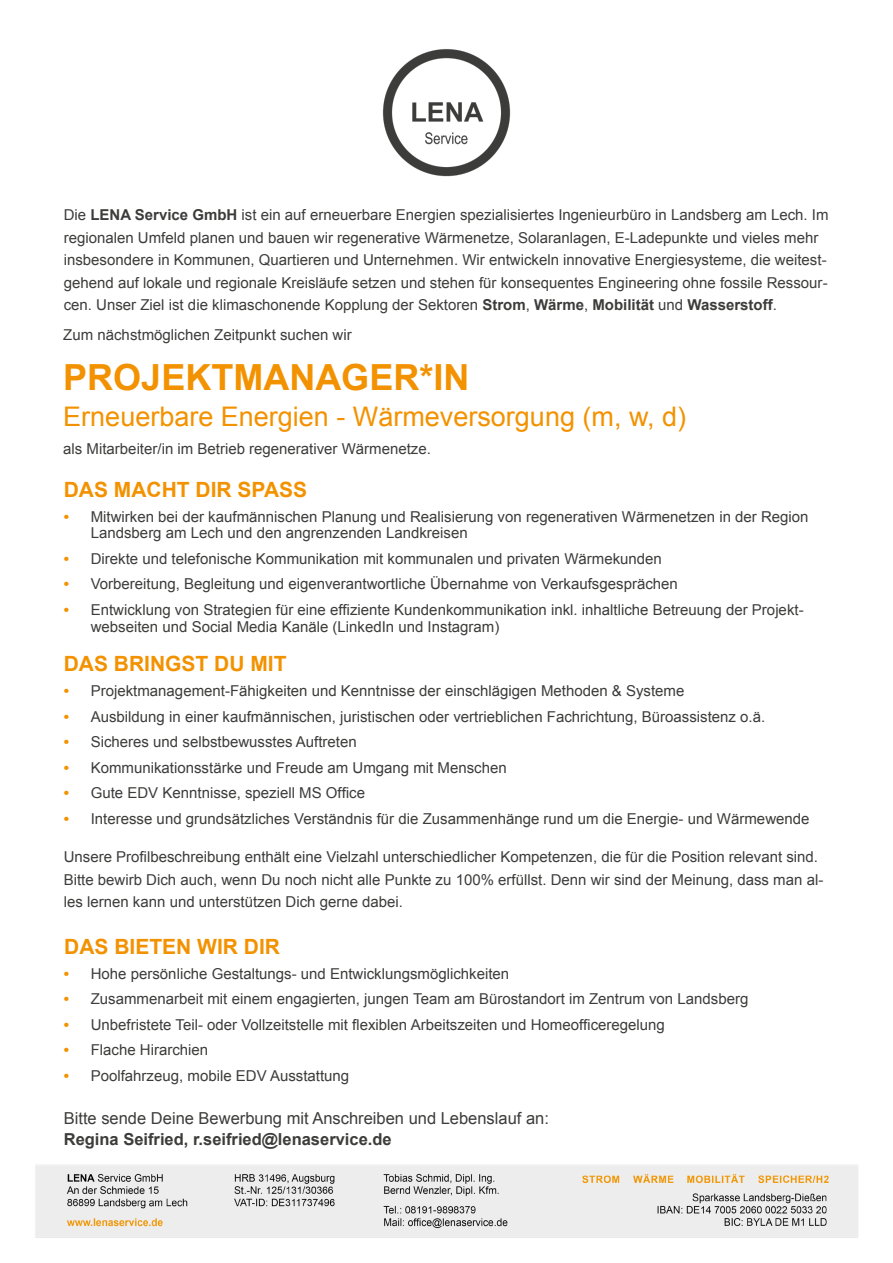
<style>
.page{position:relative;width:893px;height:1263px;background:#fff}
.page>*{position:absolute;margin:0;border:0;box-sizing:border-box;transform-origin:0 0}
.t1{font:700 36px "Arial";color:#f39200}
.t2{font:27px "Arial";color:#f39200}
.t3{font:700 21px "Arial";color:#f39200}
.t4{font:16.5px "Arial";color:#3c3c3b}
.t5{font:700 16.5px "Arial";color:#3c3c3b}
.t6{font:15px/22.5px "Arial";color:#3c3c3b}
.s1{font-weight:700}
.s2{font-weight:700;color:#f39200}
</style>
<div class="page">
<img style="left:382px;top:49px;width:129px;height:128px">
<img style="left:35px;top:1165px;width:823px;height:73px">
<p class="t6" style="left:64px;top:204px;width:766px">Die <span class="s1">LENA Service GmbH</span> ist ein auf erneuerbare Energien spezialisiertes Ingenieurbüro in Landsberg am Lech. Im regionalen Umfeld planen und bauen wir regenerative Wärmenetze, Solaranlagen, E-Ladepunkte und vieles mehr insbesondere in Kommunen, Quartieren und Unternehmen. Wir entwickeln innovative Energiesysteme, die weitest&shy;gehend auf lokale und regionale Kreisläufe setzen und stehen für konsequentes Engineering ohne fossile Ressour&shy;cen. Unser Ziel ist die klimaschonende Kopplung der Sektoren <span class="s1">Strom</span>, <span class="s1">Wärme</span>, <span class="s1">Mobilität</span> und <span class="s1">Wasserstoff</span>.</p>
<p class="t6" style="left:63px;top:324px;width:290px">Zum nächstmöglichen Zeitpunkt suchen wir</p>
<h1 class="t1" style="left:63px;top:354px;width:408px">PROJEKTMANAGER*IN</h1>
<h2 class="t2" style="left:63px;top:399px;width:624px">Erneuerbare Energien - Wärmeversorgung (m, w, d)</h2>
<p class="t6" style="left:63px;top:438px;width:369px">als Mitarbeiter/in im Betrieb regenerativer Wärmenetze.</p>
<h3 class="t3" style="left:64px;top:476px;width:245px">DAS MACHT DIR SPASS</h3>
<p class="t6" style="left:91px;top:509px;width:719px;line-height:16.5px;text-indent:-27px"><span class="s2">•</span> Mitwirken bei der kaufmännischen Planung und Realisierung von regenerativen Wärmenetzen in der Region<br>Landsberg am Lech und den angrenzenden Landkreisen</p>
<p class="t6" style="left:64px;top:548px;width:600px"><span class="s2">•</span> Direkte und telefonische Kommunikation mit kommunalen und privaten Wärmekunden</p>
<p class="t6" style="left:64px;top:573px;width:616px"><span class="s2">•</span> Vorbereitung, Begleitung und eigenverantwortliche Übernahme von Verkaufsgesprächen</p>
<p class="t6" style="left:91px;top:602px;width:714px;line-height:16.5px;text-indent:-27px"><span class="s2">•</span> Entwicklung von Strategien für eine effiziente Kundenkommunikation inkl. inhaltliche Betreuung der Projekt&shy;webseiten und Social Media Kanäle (LinkedIn und Instagram)</p>
<h3 class="t3" style="left:64px;top:650px;width:224px">DAS BRINGST DU MIT</h3>
<p class="t6" style="left:64px;top:680px;width:622px"><span class="s2">•</span> Projektmanagement-Fähigkeiten und Kenntnisse der einschlägigen Methoden &amp; Systeme</p>
<p class="t6" style="left:64px;top:705px;width:703px"><span class="s2">•</span> Ausbildung in einer kaufmännischen, juristischen oder vertrieblichen Fachrichtung, Büroassistenz o.ä.</p>
<p class="t6" style="left:64px;top:731px;width:294px"><span class="s2">•</span> Sicheres und selbstbewusstes Auftreten</p>
<p class="t6" style="left:64px;top:756px;width:444px"><span class="s2">•</span> Kommunikationsstärke und Freude am Umgang mit Menschen</p>
<p class="t6" style="left:64px;top:782px;width:303px"><span class="s2">•</span> Gute EDV Kenntnisse, speziell MS Office</p>
<p class="t6" style="left:64px;top:807px;width:747px"><span class="s2">•</span> Interesse und grundsätzliches Verständnis für die Zusammenhänge rund um die Energie- und Wärmewende</p>
<p class="t6" style="left:64px;top:846px;width:761px">Unsere Profilbeschreibung enthält eine Vielzahl unterschiedlicher Kompetenzen, die für die Position relevant sind.<br>Bitte bewirb Dich auch, wenn Du noch nicht alle Punkte zu 100% erfüllst. Denn wir sind der Meinung, dass man al&shy;les lernen kann und unterstützen Dich gerne dabei.</p>
<h3 class="t3" style="left:64px;top:932px;width:217px">DAS BIETEN WIR DIR</h3>
<p class="t6" style="left:64px;top:962px;width:447px"><span class="s2">•</span> Hohe persönliche Gestaltungs- und Entwicklungsmöglichkeiten</p>
<p class="t6" style="left:64px;top:988px;width:686px"><span class="s2">•</span> Zusammenarbeit mit einem engagierten, jungen Team am Bürostandort im Zentrum von Landsberg</p>
<p class="t6" style="left:64px;top:1013px;width:603px"><span class="s2">•</span> Unbefristete Teil- oder Vollzeitstelle mit flexiblen Arbeitszeiten und Homeofficeregelung</p>
<p class="t6" style="left:64px;top:1039px;width:146px"><span class="s2">•</span> Flache Hirarchien</p>
<p class="t6" style="left:64px;top:1064px;width:287px"><span class="s2">•</span> Poolfahrzeug, mobile EDV Ausstattung</p>
<p class="t4" style="left:64px;top:1107px;width:487px">Bitte sende Deine Bewerbung mit Anschreiben und Lebenslauf an:</p>
<p class="t5" style="left:64px;top:1128px;width:329px">Regina Seifried, r.seifried@lenaservice.de</p>
</div>
